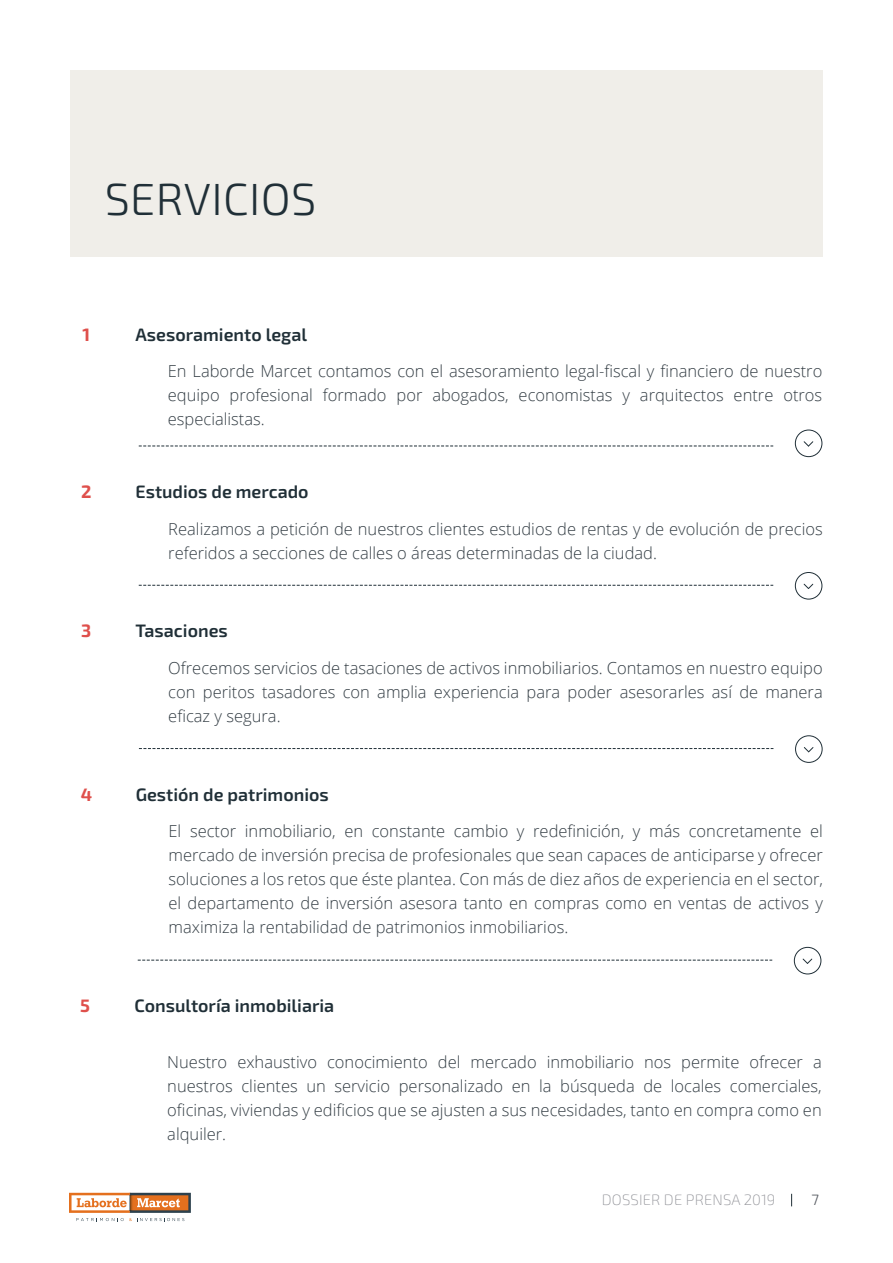
<style>
.page{position:relative;width:893px;height:1263px;background:#fff}
.page>*{position:absolute;margin:0;border:0;box-sizing:border-box;transform-origin:0 0}
.t1{font:300 45px "Exo 2.0";letter-spacing:.01em;color:#202f37}
.t2{font:600 18px "Exo 2.0";color:#202f37}
.t3{font:700 18px "Exo 2.0";color:#df504c}
.t4{font:300 16.5px/24px "Open Sans";color:#333d44;text-align:justify}
.t5{font:200 15px "Exo 2.0";letter-spacing:.01em;color:#8e8f95}
.t6{font:300 15px "Exo 2.0";color:#54585f}
</style>
<div class="page">
<svg style="left:791px;top:1194px;width:1px;height:12px"></svg>
<svg style="left:69px;top:1193px;width:122px;height:28px"></svg>
<svg style="left:130px;top:1195px;width:3px;height:15px"></svg>
<div style="left:70px;top:70px;width:753px;height:186px;background:#f0eee9"></div>
<div style="left:795px;top:430px;width:27px;height:27px;border:1px solid #202f37;border-radius:50%"></div>
<svg style="left:803px;top:441px;width:11px;height:6px"></svg>
<svg style="left:139px;top:446px;width:634px;height:1px"></svg>
<div style="left:795px;top:572px;width:27px;height:27px;border:1px solid #202f37;border-radius:50%"></div>
<svg style="left:803px;top:583px;width:11px;height:6px"></svg>
<svg style="left:139px;top:585px;width:634px;height:1px"></svg>
<div style="left:795px;top:735px;width:27px;height:28px;border:1px solid #202f37;border-radius:50%"></div>
<svg style="left:804px;top:747px;width:10px;height:6px"></svg>
<svg style="left:139px;top:748px;width:634px;height:1px"></svg>
<div style="left:794px;top:947px;width:27px;height:27px;border:1px solid #202f37;border-radius:50%"></div>
<svg style="left:802px;top:958px;width:11px;height:6px"></svg>
<svg style="left:138px;top:960px;width:634px;height:1px"></svg>
<h1 class="t1" style="left:105px;top:173px;width:213px">SERVICIOS</h1>
<p class="t3" style="left:82px;top:324px;width:9px">1</p>
<p class="t3" style="left:81px;top:481px;width:12px">2</p>
<p class="t2" style="left:135px;top:324px;width:173px">Asesoramiento legal</p>
<p class="t4" style="left:168px;top:359px;width:656px">En Laborde Marcet contamos con el asesoramiento legal-fiscal y financiero de nuestro equipo profesional formado por abogados, economistas y arquitectos entre otros especialistas.</p>
<p class="t2" style="left:135px;top:481px;width:175px">Estudios de mercado</p>
<p class="t4" style="left:168px;top:516px;width:656px">Realizamos a petición de nuestros clientes estudios de rentas y de evolución de precios referidos a secciones de calles o áreas determinadas de la ciudad.</p>
<p class="t3" style="left:81px;top:620px;width:12px">3</p>
<p class="t2" style="left:135px;top:620px;width:94px">Tasaciones</p>
<p class="t4" style="left:168px;top:655px;width:656px">Ofrecemos servicios de tasaciones de activos inmobiliarios. Contamos en nuestro equipo con peritos tasadores con amplia experiencia para poder asesorarles así de manera eficaz y segura.</p>
<p class="t3" style="left:81px;top:783px;width:13px">4</p>
<p class="t2" style="left:136px;top:784px;width:195px">Gestión de patrimonios</p>
<p class="t4" style="left:169px;top:819px;width:656px">El sector inmobiliario, en constante cambio y redefinición, y más concretamente el mercado de inversión precisa de profesionales que sean capaces de anticiparse y ofrecer soluciones a los retos que éste plantea. Con más de diez años de experiencia en el sector, el departamento de inversión asesora tanto en compras como en ventas de activos y maximiza la rentabilidad de patrimonios inmobiliarios.</p>
<p class="t3" style="left:80px;top:995px;width:11px">5</p>
<p class="t2" style="left:134px;top:995px;width:201px">Consultoría inmobiliaria</p>
<p class="t4" style="left:167px;top:1049px;width:656px">Nuestro exhaustivo conocimiento del mercado inmobiliario nos permite ofrecer a nuestros clientes un servicio personalizado en la búsqueda de locales comerciales, oficinas, viviendas y edificios que se ajusten a sus necesidades, tanto en compra como en alquiler.</p>
<p class="t5" style="left:602px;top:1191px;width:175px">DOSSIER DE PRENSA 2019</p>
<p class="t6" style="left:811px;top:1191px;width:9px">7</p>
</div>
